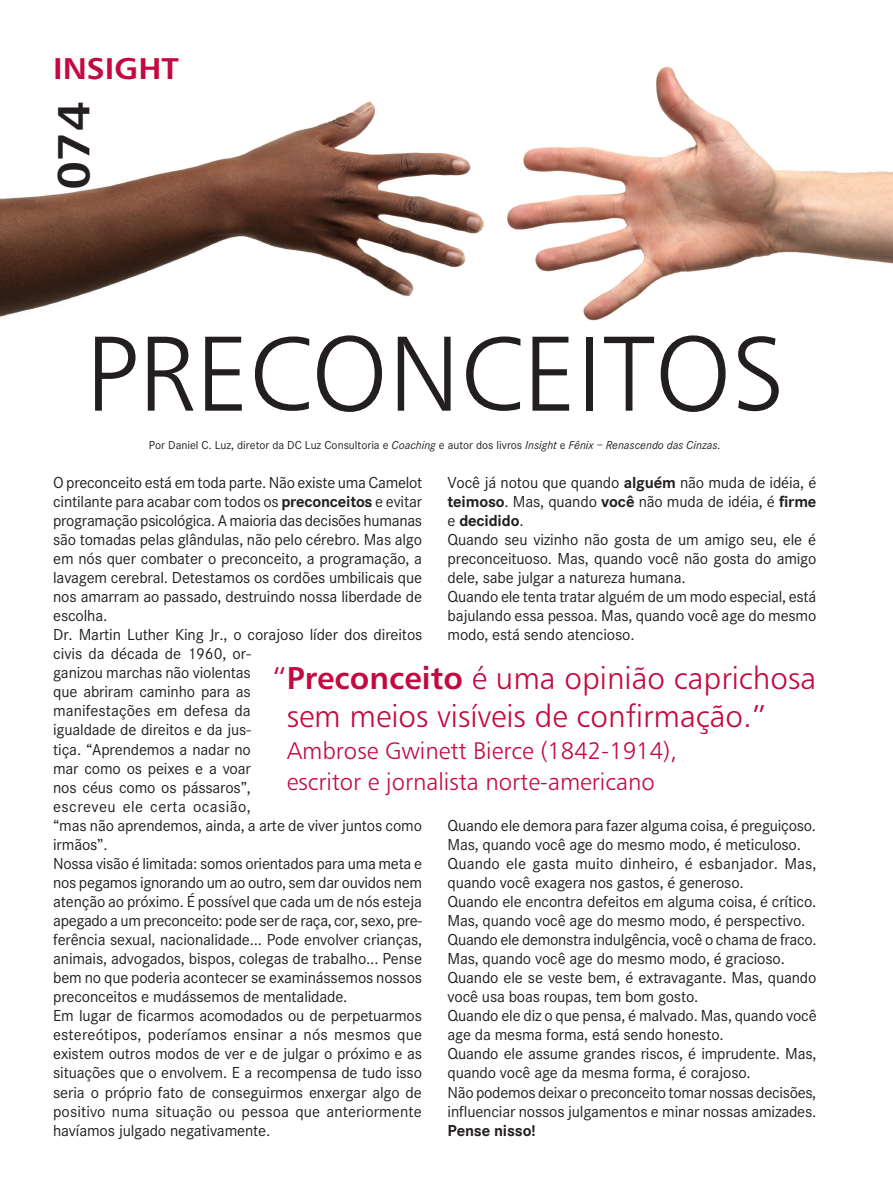
<style>
.page{position:relative;width:893px;height:1191px;background:#fff}
.page>*{position:absolute;margin:0;border:0;box-sizing:border-box;transform-origin:0 0}
.Titulo{font:106.5px "Humanist 777 BT Light B";color:#231f20}
.t1{font:45px "Humanist 777 BT Bold B";color:#231f20;scale:1.1 1}
.Olho{font:31.5px/37.8px "Humanist 777 BT Light B";color:#c40941}
.t2{font:30px "Humanist 777 BT Bold B";letter-spacing:-.005em;color:#c40941;scale:1.1 1}
.Olho-2{font:24px/31.5px "Humanist 777 BT Light B";color:#c40941}
.Texto{font:16.5px/19px "Corporate S";letter-spacing:-.01em;color:#231f20}
.Texto-2{font:700 16.5px "Corporate S";letter-spacing:-.01em;color:#231f20}
.Legendap{font:12px "Corporate S";color:#231f20}
.s1{font-style:italic}
.s2{font-weight:700}
.s3{font-family:"Humanist 777 BT Bold B"}
</style>
<div class="page">
<img style="left:0;top:66px;width:893px;height:255px">
<p class="t2" style="left:53px;top:50px;width:116px">INSIGHT</p>
<p class="t1" style="left:45px;top:190px;width:82px;rotate:-90deg">074</p>
<p class="Titulo" style="left:85px;top:308px;width:701px">PRECONCEITOS</p>
<p class="Legendap" style="left:149px;top:438px;width:573px">Por Daniel C. Luz, diretor da DC Luz Consultoria e <span class="s1">Coaching</span> e autor dos livros <span class="s1">Insight</span> e <span class="s1">Fênix – Renascendo das Cinzas.</span></p>
<p class="Texto" style="left:448px;top:473px;width:370px;text-align:justify">Você já notou que quando <span class="s2">alguém</span> não muda de idéia, é <span class="s2">teimoso</span>. Mas, quando <span class="s2">você</span> não muda de idéia, é <span class="s2">firme </span>e <span class="s2">decidido</span>.</p>
<p class="Texto" style="left:448px;top:530px;width:370px;text-align:justify">Quando seu vizinho não gosta de um amigo seu, ele é preconceituoso. Mas, quando você não gosta do amigo dele, sabe julgar a natureza humana.</p>
<p class="Texto" style="left:448px;top:587px;width:370px;text-align:justify">Quando ele tenta tratar alguém de um modo especial, está bajulando essa pessoa. Mas, quando você age do mesmo modo, está sendo atencioso.</p>
<p class="Texto" style="left:53px;top:473px;width:371px;text-align:justify">O preconceito está em toda parte. Não existe uma Camelot cintilante para acabar com todos os <span class="s2">preconceitos</span> e evitar programação psicológica. A maioria das decisões humanas são tomadas pelas glândulas, não pelo cérebro. Mas algo em nós quer combater o preconceito, a programação, a lavagem cerebral. Detestamos os cordões umbilicais que nos amarram ao passado, destruindo nossa liberdade de escolha.</p>
<p class="Texto" style="left:53px;top:625px;width:371px">Dr. Martin Luther King Jr., o corajoso líder dos direitos civis da década de 1960, or-<br>ganizou marchas não violentas<br>que abriram caminho para as<br>manifestações em defesa da<br>igualdade de direitos e da jus-<br>tiça. “Aprendemos a nadar no<br>mar como os peixes e a voar<br>nos céus como os pássaros”,<br>escreveu ele certa ocasião,<br>“mas não aprendemos, ainda, a arte de viver juntos como irmãos”.</p>
<p class="Texto" style="left:53px;top:854px;width:370px;text-align:justify">Nossa visão é limitada: somos orientados para uma meta e nos pegamos ignorando um ao outro, sem dar ouvidos nem atenção ao próximo. É possível que cada um de nós esteja apegado a um preconceito: pode ser de raça, cor, sexo, pre&shy;ferência sexual, nacionalidade... Pode envolver crianças, animais, advogados, bispos, colegas de trabalho... Pense bem no que poderia acontecer se examinássemos nossos preconceitos e mudássemos de mentalidade.</p>
<p class="Texto" style="left:53px;top:1006px;width:370px;text-align:justify">Em lugar de ficarmos acomodados ou de perpetuarmos estereótipos, poderíamos ensinar a nós mesmos que existem outros modos de ver e de julgar o próximo e as situações que o envolvem. E a recompensa de tudo isso seria o próprio fato de conseguirmos enxergar algo de positivo numa situação ou pessoa que anteriormente havíamos julgado negativamente.</p>
<p class="Olho" style="left:287px;top:659px;width:531px;text-indent:-15px">“<span class="s3">Preconceito</span> é uma opinião caprichosa sem meios visíveis de confirmação.”</p>
<p class="Olho-2" style="left:287px;top:734px;width:392px">Ambrose Gwinett Bierce (1842-1914), escritor e jornalista norte-americano</p>
<p class="Texto" style="left:448px;top:816px;width:370px">Quando ele demora para fazer alguma coisa, é preguiçoso.<br>Mas, quando você age do mesmo modo, é meticuloso.</p>
<p class="Texto" style="left:448px;top:854px;width:370px">Quando ele gasta muito dinheiro, é esbanjador. Mas, quando você exagera nos gastos, é generoso.</p>
<p class="Texto" style="left:448px;top:892px;width:370px">Quando ele encontra defeitos em alguma coisa, é crítico.<br>Mas, quando você age do mesmo modo, é perspectivo.</p>
<p class="Texto" style="left:448px;top:930px;width:371px">Quando ele demonstra indulgência, você o chama de fraco.<br>Mas, quando você age do mesmo modo, é gracioso.</p>
<p class="Texto" style="left:448px;top:968px;width:370px">Quando ele se veste bem, é extravagante. Mas, quando você usa boas roupas, tem bom gosto.</p>
<p class="Texto" style="left:448px;top:1006px;width:371px">Quando ele diz o que pensa, é malvado. Mas, quando você age da mesma forma, está sendo honesto.</p>
<p class="Texto" style="left:448px;top:1044px;width:370px">Quando ele assume grandes riscos, é imprudente. Mas, quando você age da mesma forma, é corajoso.</p>
<p class="Texto" style="left:448px;top:1082px;width:370px">Não podemos deixar o preconceito tomar nossas decisões, influenciar nossos julgamentos e minar nossas amizades.</p>
<p class="Texto-2" style="left:448px;top:1120px;width:90px">Pense nisso!</p>
</div>
